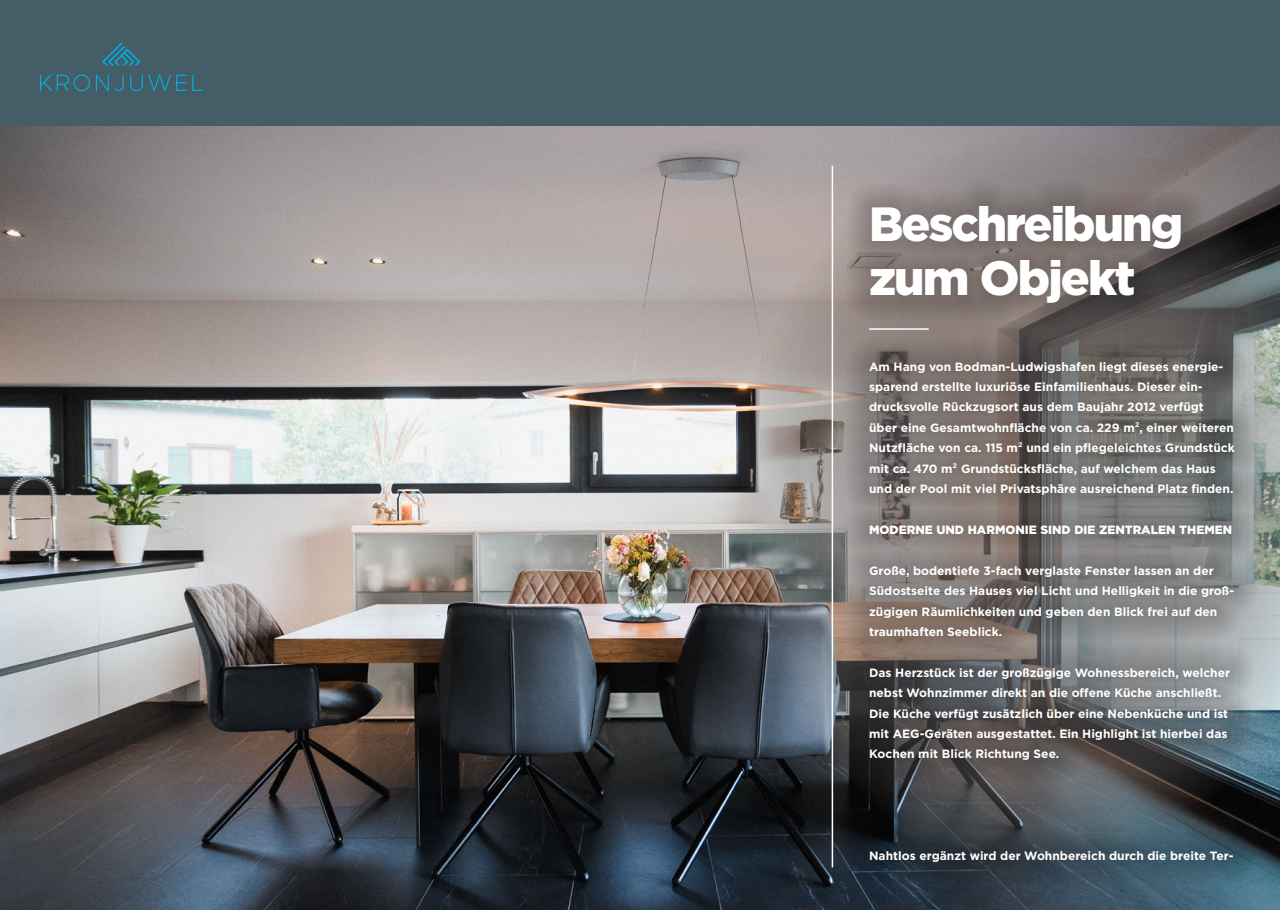
<style>
.page{position:relative;width:1280px;height:910px;background:#fff}
.page>*{position:absolute;margin:0;border:0;box-sizing:border-box;transform-origin:0 0}
.t1{font:900 48px/54.6px "Gotham";letter-spacing:-.04em;color:#fff}
.t2{font:700 12px/20.4px "Gotham";color:#fff}
.t3{font:900 12px "Gotham";color:#fff}
</style>
<div class="page">
<div style="left:0;top:0;width:1280px;height:127px;background:#455d66"></div>
<svg style="left:102px;top:43px;width:38px;height:22px"></svg>
<svg style="left:40px;top:75px;width:50px;height:16px"></svg>
<svg style="left:96px;top:75px;width:28px;height:16px"></svg>
<svg style="left:130px;top:75px;width:73px;height:16px"></svg>
<img style="left:0;top:126px;width:1280px;height:784px">
<svg style="left:736px;top:134px;width:544px;height:733px;background:#7a797a"></svg>
<div style="left:845px;top:180px;width:361px;height:149px;background:#000;opacity:.4"></div>
<div style="left:844px;top:336px;width:416px;height:551px;background:#000;opacity:.4"></div>
<hr style="left:869px;top:328px;width:60px;height:2px;background:#fff">
<hr style="left:832px;top:166px;width:1px;height:701px;background:#fff">
<h1 class="t1" style="left:869px;top:196px;width:316px">Beschreibung zum Objekt</h1>
<p class="t2" style="left:869px;top:356px;width:367px">Am Hang von Bodman-Ludwigshafen liegt dieses energie&shy;sparend erstellte luxuriöse Einfamilienhaus. Dieser ein&shy;drucksvolle Rückzugsort aus dem Baujahr 2012 verfügt über eine Gesamtwohnfläche von ca. 229 m², einer weiteren Nutzfläche von ca. 115 m² und ein pflegeleichtes Grundstück mit ca. 470 m² Grundstücksfläche, auf welchem das Haus und der Pool mit viel Privatsphäre ausreichend Platz finden.</p>
<p class="t3" style="left:869px;top:521px;width:365px">MODERNE UND HARMONIE SIND DIE ZENTRALEN THEMEN</p>
<p class="t2" style="left:869px;top:560px;width:367px">Große, bodentiefe 3-fach verglaste Fenster lassen an der Südostseite des Hauses viel Licht und Helligkeit in die groß&shy;zügigen Räumlichkeiten und geben den Blick frei auf den traumhaften Seeblick.</p>
<p class="t2" style="left:869px;top:662px;width:362px">Das Herzstück ist der großzügige Wohnessbereich, welcher nebst Wohnzimmer direkt an die offene Küche anschließt.<br>Die Küche verfügt zusätzlich über eine Nebenküche und ist mit AEG-Geräten ausgestattet. Ein Highlight ist hierbei das Kochen mit Blick Richtung See.</p>
<p class="t2" style="left:869px;top:846px;width:366px">Nahtlos ergänzt wird der Wohnbereich durch die breite Ter-</p>
</div>
